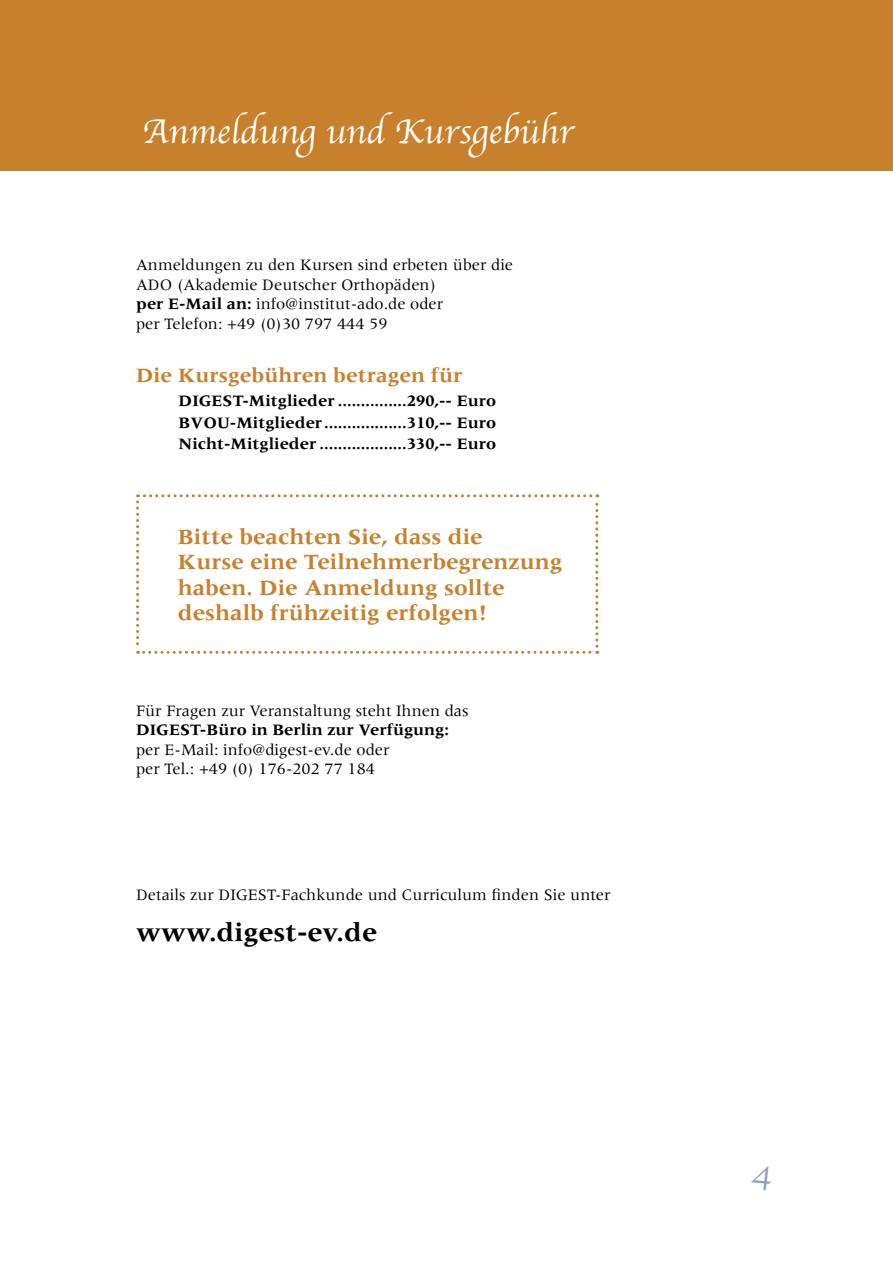
<style>
.page{position:relative;width:893px;height:1263px;background:#fff}
.page>*{position:absolute;margin:0;border:0;box-sizing:border-box;transform-origin:0 0}
.t1{font:36px "Apple Chancery";color:#fff}
.t2{font:36px "Apple Chancery";color:#8ea3b6}
.t3{font:700 27px "Meridien LT";color:#000}
.t4{font:700 22.5px/25.5px "Meridien LT";color:#c7812d}
.t5{font:700 21px "Meridien LT";color:#c7812d}
.t6{font:16.5px/19.5px "Meridien LT";color:#000}
.t7{font:700 16.5px/21.6px "Meridien LT";color:#000;text-align:justify}
.s1{font-weight:700}
</style>
<div class="page">
<div style="left:0;top:0;width:893px;height:170px;background:#c7812d"></div>
<svg style="left:136px;top:494px;width:462px;height:160px"></svg>
<h1 class="t1" style="left:142px;top:103px;width:433px">Anmeldung und Kursgebühr</h1>
<p class="t6" style="left:136px;top:255px;width:379px">Anmeldungen zu den Kursen sind erbeten über die ADO (Akademie Deutscher Orthopäden)<br><span class="s1">per E-Mail an:</span> info@institut-ado.de oder<br>per Telefon: +49 (0)30 797 444 59</p>
<p class="t5" style="left:136px;top:363px;width:328px">Die Kursgebühren betragen für</p>
<p class="t7" style="left:179px;top:390px;width:319px">DIGEST-Mitglieder ...............290,-- Euro BVOU-Mitglieder ..................310,-- Euro Nicht-Mitglieder ...................330,-- Euro</p>
<h3 class="t4" style="left:178px;top:523px;width:386px">Bitte beachten Sie, dass die<br>Kurse eine Teilnehmerbegrenzung haben. Die Anmeldung sollte deshalb frühzeitig erfolgen!</h3>
<p class="t6" style="left:136px;top:700px;width:334px">Für Fragen zur Veranstaltung steht Ihnen das</p>
<p class="t7" style="left:136px;top:719px;width:314px">DIGEST-Büro in Berlin zur Verfügung:</p>
<p class="t6" style="left:136px;top:739px;width:255px">per E-Mail: info@digest-ev.de oder per Tel.: +49 (0) 176-202 77 184</p>
<p class="t6" style="left:136px;top:885px;width:476px">Details zur DIGEST-Fachkunde und Curriculum finden Sie unter</p>
<h2 class="t3" style="left:136px;top:916px;width:243px">www.digest-ev.de</h2>
<h1 class="t2" style="left:750px;top:1145px;width:24px">4</h1>
</div>
